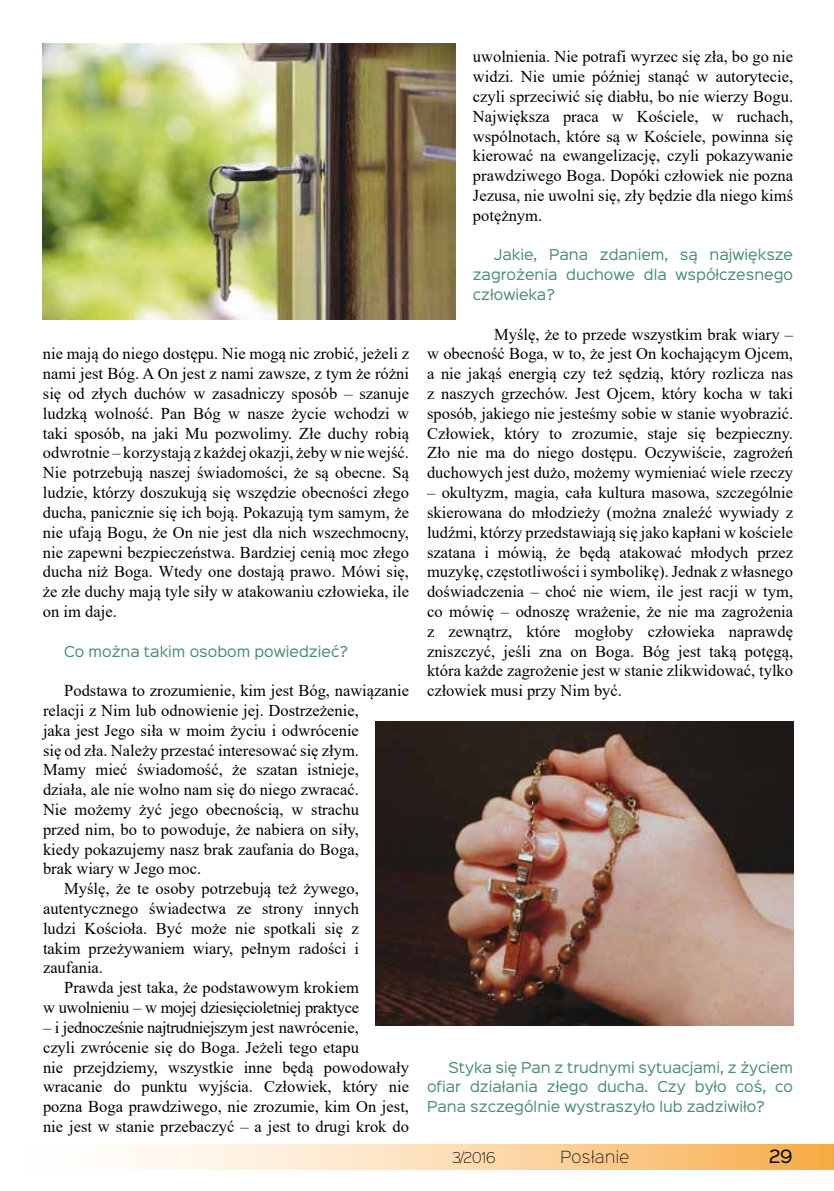
<style>
.page{position:relative;width:834px;height:1191px;background:#fff}
.page>*{position:absolute;margin:0;border:0;box-sizing:border-box;transform-origin:0 0}
.t1{font:16.5px/19.8px "Times New Roman";color:#000;text-align:justify}
.t2{font:16.5px "Times New Roman";letter-spacing:-.025em;color:#000}
.t3{font:16.5px "Sinkin Sans 400";color:#000}
.t4{font:15px "Sinkin Sans 200 X Light";color:#000}
.t5{font:13.5px/19.8px "Sinkin Sans 400";color:#468b75;text-align:justify}
.t6{font:13.5px "Sinkin Sans 200 X Light";color:#000}
.s1{font-size:15px}
</style>
<div class="page">
<img style="left:43px;top:44px;width:413px;height:275px">
<img style="left:376px;top:721px;width:417px;height:304px">
<svg style="left:126px;top:1144px;width:707px;height:25px;background:#fbd7a8"></svg>
<p class="t1" style="left:43px;top:343px;width:367px">nie mają do niego dostępu. Nie mogą nic zrobić, jeżeli z nami jest Bóg. A On jest z nami zawsze, z tym że różni się od złych duchów w zasadniczy sposób – szanuje ludzką wolność. Pan Bóg w nasze życie wchodzi w taki sposób, na jaki Mu pozwolimy. Złe duchy robią odwrotnie – korzystają z każdej okazji, żeby w nie wejść.<br>Nie potrzebują naszej świadomości, że są obecne. Są ludzie, którzy doszukują się wszędzie obecności złego ducha, panicznie się ich boją. Pokazują tym samym, że nie ufają Bogu, że On nie jest dla nich wszechmocny, nie zapewni bezpieczeństwa. Bardziej cenią moc złego ducha niż Boga. Wtedy one dostają prawo. Mówi się, że złe duchy mają tyle siły w atakowaniu człowieka, ile on im daje.</p>
<p class="t5" style="left:64px;top:640px;width:285px">Co można takim osobom powiedzieć?</p>
<p class="t1" style="left:64px;top:680px;width:346px">Podstawa to zrozumienie, kim jest Bóg, nawiązanie</p>
<p class="t1" style="left:43px;top:700px;width:317px">relacji z Nim lub odnowienie jej. Dostrzeżenie,</p>
<p class="t1" style="left:43px;top:720px;width:317px">jaka jest Jego siła w moim życiu i odwrócenie</p>
<p class="t1" style="left:43px;top:739px;width:317px">się od zła. Należy przestać interesować się złym.</p>
<p class="t1" style="left:43px;top:759px;width:317px">Mamy mieć świadomość, że szatan istnieje,</p>
<p class="t1" style="left:43px;top:779px;width:317px">działa, ale nie wolno nam się do niego zwracać.</p>
<p class="t1" style="left:43px;top:799px;width:317px">Nie możemy żyć jego obecnością, w strachu</p>
<p class="t1" style="left:43px;top:819px;width:317px">przed nim, bo to powoduje, że nabiera on siły,</p>
<p class="t1" style="left:43px;top:838px;width:317px">kiedy pokazujemy nasz brak zaufania do Boga,</p>
<p class="t1" style="left:43px;top:858px;width:160px">brak wiary w Jego moc.</p>
<p class="t1" style="left:64px;top:878px;width:296px">Myślę, że te osoby potrzebują też żywego,</p>
<p class="t1" style="left:43px;top:898px;width:317px">autentycznego świadectwa ze strony innych</p>
<p class="t1" style="left:43px;top:918px;width:317px">ludzi Kościoła. Być może nie spotkali się z</p>
<p class="t1" style="left:43px;top:937px;width:317px">takim przeżywaniem wiary, pełnym radości i</p>
<p class="t1" style="left:43px;top:957px;width:62px">zaufania.</p>
<p class="t1" style="left:64px;top:977px;width:296px">Prawda jest taka, że podstawowym krokiem</p>
<p class="t2" style="left:43px;top:996px;width:317px">w uwolnieniu – w mojej dziesięcioletniej praktyce</p>
<p class="t1" style="left:43px;top:1017px;width:367px;text-align:left">– i jednocześnie najtrudniejszym jest nawrócenie,<br>czyli zwrócenie się do Boga. Jeżeli tego etapu<br>nie przejdziemy, wszystkie inne będą powodowały wracanie do punktu wyjścia. Człowiek, który nie pozna Boga prawdziwego, nie zrozumie, kim On jest, nie jest w stanie przebaczyć – a jest to drugi krok do</p>
<p class="t1" style="left:473px;top:46px;width:322px">uwolnienia. Nie potrafi wyrzec się zła, bo go nie widzi. Nie umie później stanąć w autorytecie, czyli sprzeciwić się diabłu, bo nie wierzy Bogu.<br>Największa praca w Kościele, w ruchach, wspólnotach, które są w Kościele, powinna się kierować na ewangelizację, czyli pokazywanie prawdziwego Boga. Dopóki człowiek nie pozna Jezusa, nie uwolni się, zły będzie dla niego kimś potężnym.</p>
<p class="t5" style="left:473px;top:244px;width:321px;text-indent:21px">Jakie, Pana zdaniem, są największe zagrożenia duchowe dla współczesnego człowieka?</p>
<p class="t1" style="left:427px;top:324px;width:367px;text-indent:67px">Myślę, że to przede wszystkim brak wiary – w obecność Boga, w to, że jest On kochającym Ojcem, a nie jakąś energią czy też sędzią, który rozlicza nas z naszych grzechów. Jest Ojcem, który kocha w taki sposób, jakiego nie jesteśmy sobie w stanie wyobrazić.<br>Człowiek, który to zrozumie, staje się bezpieczny.<br>Zło nie ma do niego dostępu. Oczywiście, zagrożeń duchowych jest dużo, możemy wymieniać wiele rzeczy</p>
<p class="t1" style="left:427px;top:482px;width:367px">– okultyzm, magia, cała kultura masowa, szczególnie skierowana do młodzieży (można znaleźć wywiady z ludźmi, którzy przedstawiają się jako kapłani w kościele szatana i mówią, że będą atakować młodych przez muzykę, częstotliwości i symbolikę). Jednak z własnego doświadczenia – choć nie wiem, ile jest racji w tym, co mówię – odnoszę wrażenie, że nie ma zagrożenia z zewnątrz, które mogłoby człowieka naprawdę zniszczyć, jeśli zna on Boga. Bóg jest taką potęgą, która każde zagrożenie jest w stanie zlikwidować, tylko człowiek musi przy Nim być.</p>
<p class="t5" style="left:427px;top:1056px;width:367px;text-indent:21px">Styka się Pan z trudnymi sytuacjami, z życiem ofiar działania złego ducha. Czy było coś, co Pana szczególnie wystraszyło lub zadziwiło?</p>
<p class="t6" style="left:452px;top:1146px;width:73px">3/2016 <span class="s1">P</span></p>
<p class="t4" style="left:571px;top:1144px;width:59px">osłanie</p>
<p class="t3" style="left:769px;top:1142px;width:25px">29</p>
</div>
